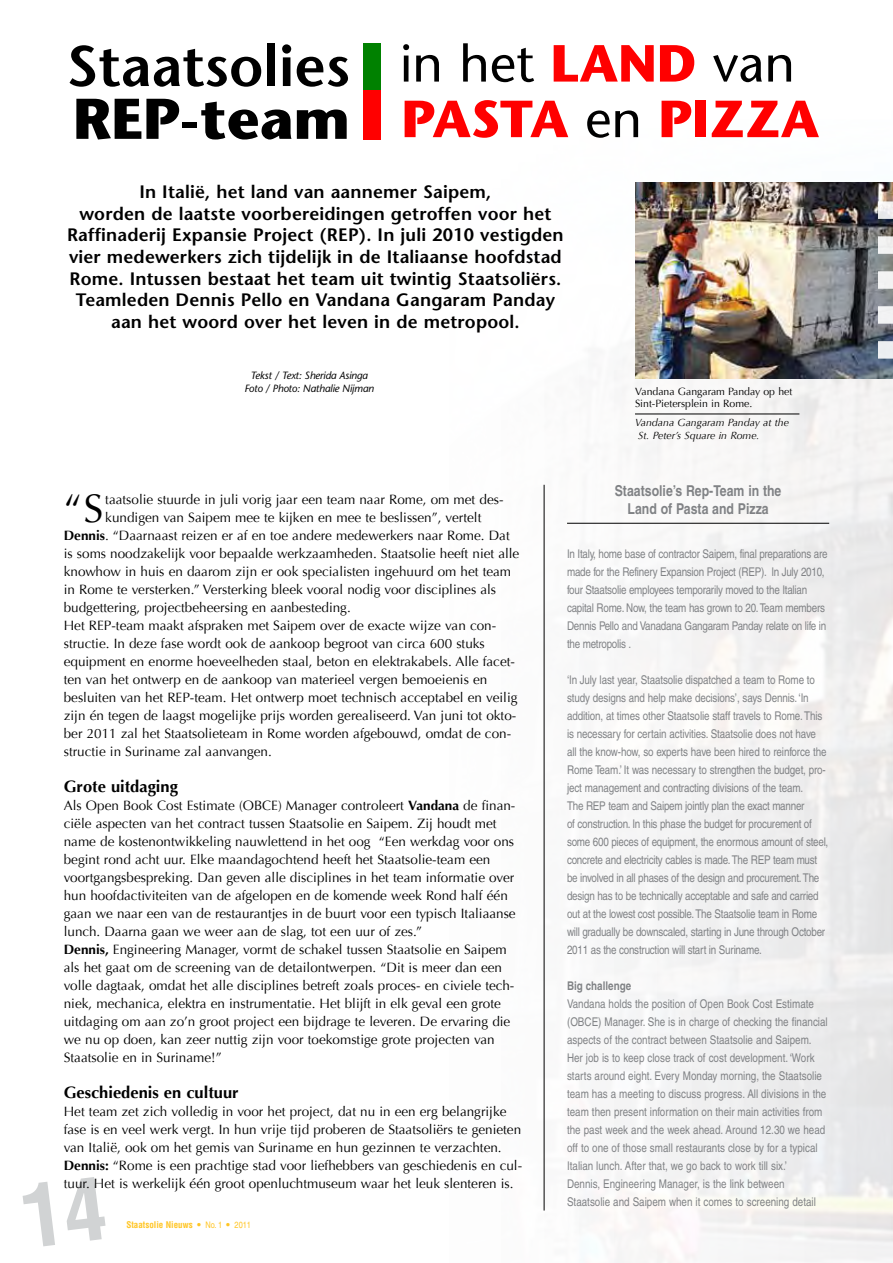
<style>
.page{position:relative;width:893px;height:1263px;background:#fff}
.page>*{position:absolute;margin:0;border:0;box-sizing:border-box;transform-origin:0 0}
.t1{font:600 57.3px "Stone Sans";color:#000}
.t2{font:700 57.3px "Stone Sans";color:#000}
.t3{font:700 52.05px/55.5px "Stone Sans";letter-spacing:.045em;color:#f00}
.t4{font:39.75px "Optima";color:#000}
.t5{font:600 18px "Stone Sans";letter-spacing:.01em;color:#000}
.t6{font:700 16.5px "Optima";color:#000}
.t7{font:700 condensed 15px/18px "Helvetica";color:#808285;text-align:center}
.t8{font:13.5px/18px "Optima";color:#000}
.t9{font:condensed 12px/18px "Helvetica";letter-spacing:-.01em;color:#808285}
.t10{font:700 condensed 12px "Helvetica";color:#808285}
.t11{font:10.5px/12.6px "Optima";color:#000}
.t12{font:italic 10.5px/12.6px "Stone Sans";letter-spacing:-.02em;color:#000;text-align:center}
.t13{font:italic 10.5px/12.6px "Optima";color:#000}
.t14{font:700 condensed 9px "Helvetica";color:#ffc523}
.s1{font-weight:400;color:#000}
.s2{font-weight:700}
.s3{font-weight:400}
</style>
<div class="page">
<img style="left:363px;top:139px;width:530px;height:1124px">
<div style="left:363px;top:43px;width:18px;height:47px;background:#008100"></div>
<div style="left:363px;top:90px;width:18px;height:49px;background:#f00"></div>
<hr style="left:567px;top:523px;width:262px;height:1px;background:#000">
<hr style="left:544px;top:485px;width:1px;height:725px;background:#000">
<hr style="left:635px;top:414px;width:164px;height:1px;background:#000">
<img style="left:635px;top:183px;width:258px;height:195px">
<svg style="left:878px;top:201px;width:15px;height:158px"></svg>
<h1 class="t1" style="left:66px;top:32px;width:285px">Staatsolies</h1>
<h1 class="t2" style="left:73px;top:85px;width:279px">REP-TEAM</h1>
<h2 class="t3" style="left:400px;top:36px;width:413px"><span class="s1">in het</span> LAND <span class="s1">van<br></span>PASTA <span class="s1">en</span> PIZZA</h2>
<h3 class="t5" style="left:139px;top:181px;width:353px">In Italië, het land van aannemer Saipem,</h3>
<h3 class="t5" style="left:79px;top:203px;width:473px">worden de laatste voorbereidingen getroffen voor het</h3>
<h3 class="t5" style="left:67px;top:224px;width:264px">Raffinaderij Expansie Project (REP</h3>
<h3 class="t5" style="left:359px;top:224px;width:206px">). In juli 2010 vestigden</h3>
<h3 class="t5" style="left:69px;top:246px;width:494px">vier medewerkers zich tijdelijk in de Italiaanse hoofdstad</h3>
<h3 class="t5" style="left:70px;top:267px;width:493px">Rome. Intussen bestaat het team uit twintig Staatsoliërs.</h3>
<h3 class="t5" style="left:76px;top:289px;width:481px">Teamleden Dennis Pello en Vandana Gangaram Panday</h3>
<h3 class="t5" style="left:111px;top:311px;width:410px">aan het woord over het leven in de metropool.</h3>
<p class="t12" style="left:245px;top:369px;width:131px">Tekst / Text: Sherida Asinga<br>Foto / Photo: Nathalie Nijman</p>
<p class="t11" style="left:635px;top:385px;width:159px">Vandana Gangaram Panday op het<br>Sint-Pietersplein in Rome.</p>
<p class="t13" style="left:638px;top:417px;width:152px;text-indent:-3px">Vandana Gangaram Panday at the<br>St. Peter’s Square in Rome.</p>
<h3 class="t4" style="left:64px;top:485px;width:41px">“S</h3>
<p class="t8" style="left:105px;top:491px;width:400px">taatsolie stuurde in juli vorig jaar een team naar Rome, om met des-</p>
<p class="t8" style="left:105px;top:509px;width:378px">kundigen van Saipem mee te kijken en mee te beslissen”, vertelt</p>
<p class="t8" style="left:64px;top:527px;width:447px"><span class="s2">Dennis</span>. “Daarnaast reizen er af en toe andere medewerkers naar Rome. Dat</p>
<p class="t8" style="left:64px;top:545px;width:457px">is soms noodzakelijk voor bepaalde werkzaamheden. Staatsolie heeft niet alle</p>
<p class="t8" style="left:64px;top:563px;width:449px">knowhow in huis en daarom zijn er ook specialisten ingehuurd om het team</p>
<p class="t8" style="left:64px;top:581px;width:434px">in Rome te versterken.” Versterking bleek vooral nodig voor disciplines als</p>
<p class="t8" style="left:64px;top:599px;width:288px">budgettering, projectbeheersing en aanbesteding.</p>
<p class="t8" style="left:64px;top:617px;width:434px">Het REP-team maakt afspraken met Saipem over de exacte wijze van con-</p>
<p class="t8" style="left:64px;top:635px;width:423px">structie. In deze fase wordt ook de aankoop begroot van circa 600 stuks</p>
<p class="t8" style="left:64px;top:653px;width:453px">equipment en enorme hoeveelheden staal, beton en elektrakabels. Alle facet-</p>
<p class="t8" style="left:64px;top:671px;width:425px">ten van het ontwerp en de aankoop van materieel vergen bemoeienis en</p>
<p class="t8" style="left:64px;top:689px;width:455px">besluiten van het REP-team. Het ontwerp moet technisch acceptabel en veilig</p>
<p class="t8" style="left:64px;top:707px;width:454px">zijn én tegen de laagst mogelijke prijs worden gerealiseerd. Van juni tot okto-</p>
<p class="t8" style="left:64px;top:725px;width:449px">ber 2011 zal het Staatsolieteam in Rome worden afgebouwd, omdat de con-</p>
<p class="t8" style="left:64px;top:743px;width:210px">structie in Suriname zal aanvangen.</p>
<p class="t6" style="left:64px;top:777px;width:116px">Grote uitdaging</p>
<p class="t8" style="left:64px;top:797px;width:453px">Als Open Book Cost Estimate (OBCE) Manager controleert <span class="s2">Vandana</span> de finan&shy;ciële aspecten van het contract tussen Staatsolie en Saipem. Zij houdt met name de kostenontwikkeling nauwlettend in het oog “Een werkdag voor ons begint rond acht uur. Elke maandagochtend heeft het Staatsolie-team een voortgangsbespreking. Dan geven alle disciplines in het team informatie over hun hoofdactiviteiten van de afgelopen en de komende week Rond half één gaan we naar een van de restaurantjes in de buurt voor een typisch Italiaanse lunch. Daarna gaan we weer aan de slag, tot een uur of zes.”<br><span class="s2">Dennis,</span> Engineering Manager, vormt de schakel tussen Staatsolie en Saipem als het gaat om de screening van de detailontwerpen. “Dit is meer dan een volle dagtaak, omdat het alle disciplines betreft zoals proces- en civiele tech&shy;niek, mechanica, elektra en instrumentatie. Het blijft in elk geval een grote uitdaging om aan zo’n groot project een bijdrage te leveren. De ervaring die we nu op doen, kan zeer nuttig zijn voor toekomstige grote projecten van Staatsolie en in Suriname!”</p>
<p class="t6" style="left:64px;top:1083px;width:176px">Geschiedenis en cultuur</p>
<p class="t8" style="left:64px;top:1103px;width:460px">Het team zet zich volledig in voor het project, dat nu in een erg belangrijke fase is en veel werk vergt. In hun vrije tijd proberen de Staatsoliërs te genieten van Italië, ook om het gemis van Suriname en hun gezinnen te verzachten.<br><span class="s2">Dennis:</span> “Rome is een prachtige stad voor liefhebbers van geschiedenis en cul&shy;tuur. Het is werkelijk één groot openluchtmuseum waar het leuk slenteren is.</p>
<p class="t14" style="left:126px;top:1219px;width:126px">Staatsolie Nieuws • <span class="s3">No. 1</span> • <span class="s3">2011</span></p>
<p class="t7" style="left:615px;top:482px;width:168px">Staatsolie’s Rep-Team in the<br>Land of Pasta and Pizza</p>
<p class="t9" style="left:567px;top:545px;width:262px">In Italy, home base of contractor Saipem, final preparations are made for the Refinery Expansion Project (REP). In July 2010, four Staatsolie employees temporarily moved to the Italian capital Rome. Now, the team has grown to 20. Team members Dennis Pello and Vanadana Gangaram Panday relate on life in the metropolis .</p>
<p class="t9" style="left:567px;top:671px;width:263px">‘In July last year, Staatsolie dispatched a team to Rome to study designs and help make decisions’, says Dennis. ‘In addition, at times other Staatsolie staff travels to Rome. This is necessary for certain activities. Staatsolie does not have all the know-how, so experts have been hired to reinforce the Rome Team.’ It was necessary to strengthen the budget, pro&shy;ject management and contracting divisions of the team.<br>The REP team and Saipem jointly plan the exact manner<br>of construction. In this phase the budget for procurement of some 600 pieces of equipment, the enormous amount of steel, concrete and electricity cables is made. The REP team must be involved in all phases of the design and procurement. The design has to be technically acceptable and safe and carried out at the lowest cost possible. The Staatsolie team in Rome will gradually be downscaled, starting in June through October 2011 as the construction will start in Suriname.</p>
<p class="t10" style="left:567px;top:978px;width:66px">Big challenge</p>
<p class="t9" style="left:567px;top:995px;width:262px">Vandana holds the position of Open Book Cost Estimate (OBCE) Manager. She is in charge of checking the financial aspects of the contract between Staatsolie and Saipem.<br>Her job is to keep close track of cost development. ‘Work starts around eight. Every Monday morning, the Staatsolie team has a meeting to discuss progress. All divisions in the team then present information on their main activities from the past week and the week ahead. Around 12.30 we head off to one of those small restaurants close by for a typical Italian lunch. After that, we go back to work till six.’<br>Dennis, Engineering Manager, is the link between Staatsolie and Saipem when it comes to screening detail</p>
</div>
